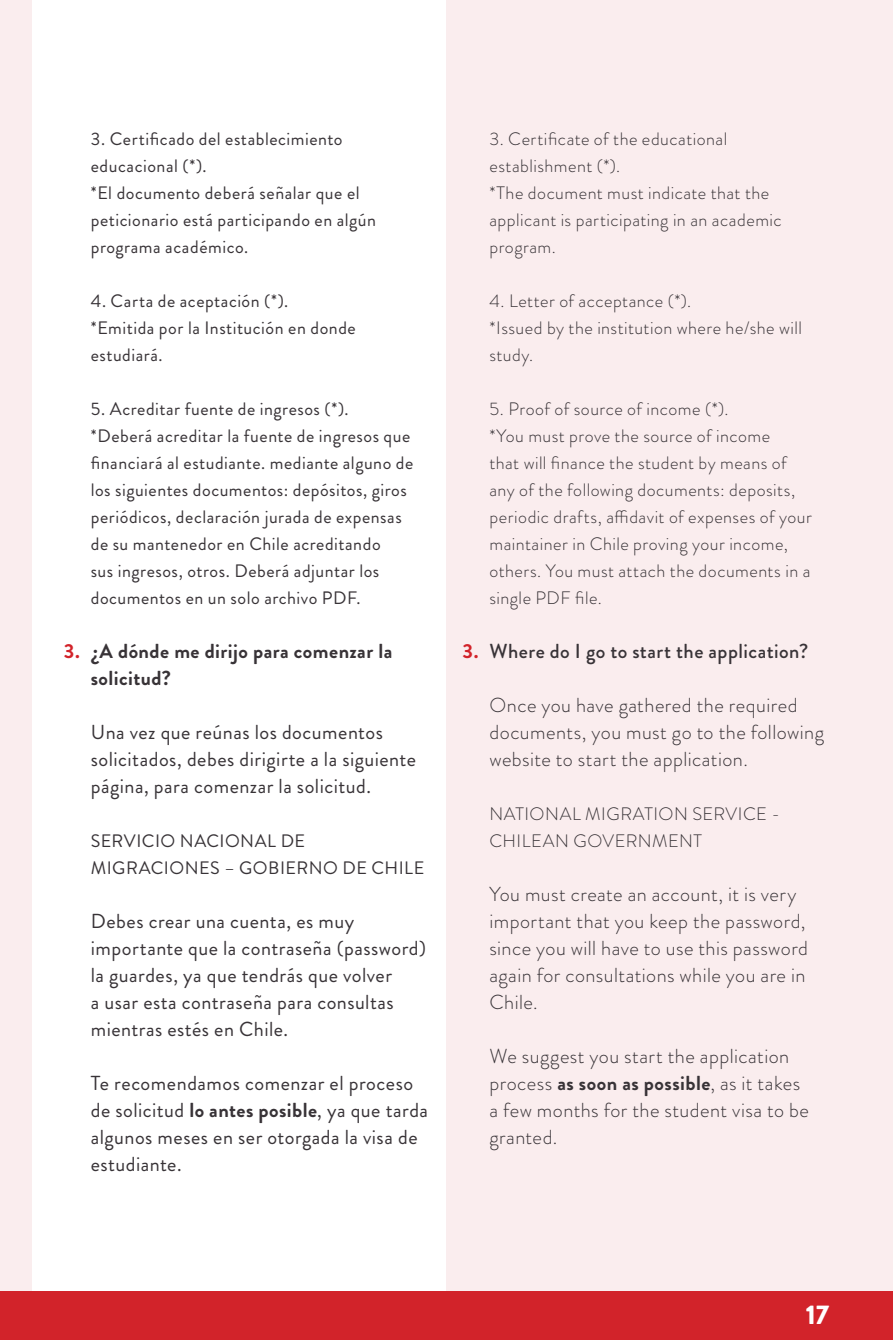
<style>
.page{position:relative;width:893px;height:1340px;background:#fff}
.page>*{position:absolute;margin:0;border:0;box-sizing:border-box;transform-origin:0 0}
.t1{font:900 27px "Brandon Grotesque";color:#fff}
.t2{font:20.25px/27px "Brandon Grotesque";letter-spacing:.025em;color:#383337}
.t3{font:300 20.25px/27px "Brandon Grotesque";letter-spacing:.02em;color:#383337}
.t4{font:700 20.25px/27px "Brandon Grotesque";letter-spacing:.02em;color:#383337}
.t5{font:500 20.25px "Brandon Grotesque";letter-spacing:.02em;color:#383337}
.t6{font:18px/27px "Brandon Grotesque";letter-spacing:.03em;color:#383337}
.t7{font:300 18px/27px "Brandon Grotesque";letter-spacing:.025em;color:#383337}
.s1{color:#d2232a}
.s2{font-weight:700}
.s3{font-weight:700;color:#d2232a}
</style>
<div class="page">
<div style="left:0;top:0;width:32px;height:1290px;background:#faedee"></div>
<div style="left:446px;top:0;width:447px;height:1290px;background:#faedee"></div>
<div style="left:0;top:1291px;width:893px;height:48px;background:#d2232a"></div>
<p class="t6" style="left:91px;top:125px;width:287px">3. Certificado del establecimiento educacional (*).<br>*El documento deberá señalar que el peticionario está participando en algún programa académico.</p>
<p class="t6" style="left:91px;top:287px;width:267px">4. Carta de aceptación (*). *Emitida por la Institución en donde estudiará.</p>
<p class="t6" style="left:91px;top:395px;width:324px">5. Acreditar fuente de ingresos (*). *Deberá acreditar la fuente de ingresos que financiará al estudiante. mediante alguno de los siguientes documentos: depósitos, giros periódicos, declaración jurada de expensas de su mantenedor en Chile acreditando<br>sus ingresos, otros. Deberá adjuntar los documentos en un solo archivo PDF.</p>
<p class="t4" style="left:91px;top:638px;width:303px;text-indent:-27px"><span class="s1">3.</span> ¿A dónde me dirijo para comenzar la solicitud?</p>
<p class="t2" style="left:91px;top:719px;width:327px">Una vez que reúnas los documentos solicitados, debes dirigirte a la siguiente página, para comenzar la solicitud.</p>
<p class="t6" style="left:91px;top:827px;width:335px">SERVICIO NACIONAL DE<br>MIGRACIONES – GOBIERNO DE CHILE</p>
<p class="t2" style="left:91px;top:908px;width:337px">Debes crear una cuenta, es muy importante que la contraseña (password) la guardes, ya que tendrás que volver<br>a usar esta contraseña para consultas mientras estés en Chile.</p>
<p class="t2" style="left:91px;top:1070px;width:339px">Te recomendamos comenzar el proceso de solicitud <span class="s2">lo antes posible</span>, ya que tarda algunos meses en ser otorgada la visa de estudiante.</p>
<p class="t7" style="left:489px;top:125px;width:294px">3. Certificate of the educational establishment (*).<br>*The document must indicate that the applicant is participating in an academic program.</p>
<p class="t7" style="left:489px;top:287px;width:314px">4. Letter of acceptance (*).<br>*Issued by the institution where he/she will study.</p>
<p class="t7" style="left:489px;top:395px;width:324px">5. Proof of source of income (*).<br>*You must prove the source of income<br>that will finance the student by means of any of the following documents: deposits, periodic drafts, affidavit of expenses of your maintainer in Chile proving your income, others. You must attach the documents in a single PDF file.</p>
<p class="t5" style="left:462px;top:637px;width:347px"><span class="s3">3.</span> Where do I go to start the application?</p>
<p class="t3" style="left:489px;top:691px;width:336px">Once you have gathered the required documents, you must go to the following website to start the application.</p>
<p class="t7" style="left:489px;top:800px;width:292px">NATIONAL MIGRATION SERVICE -<br>CHILEAN GOVERNMENT</p>
<p class="t3" style="left:489px;top:880px;width:320px">You must create an account, it is very important that you keep the password, since you will have to use this password again for consultations while you are in<br>Chile.</p>
<p class="t3" style="left:489px;top:1042px;width:321px">We suggest you start the application process <span class="s2">as soon as possible</span>, as it takes a few months for the student visa to be granted.</p>
<h1 class="t1" style="left:806px;top:1295px;width:25px">17</h1>
</div>
